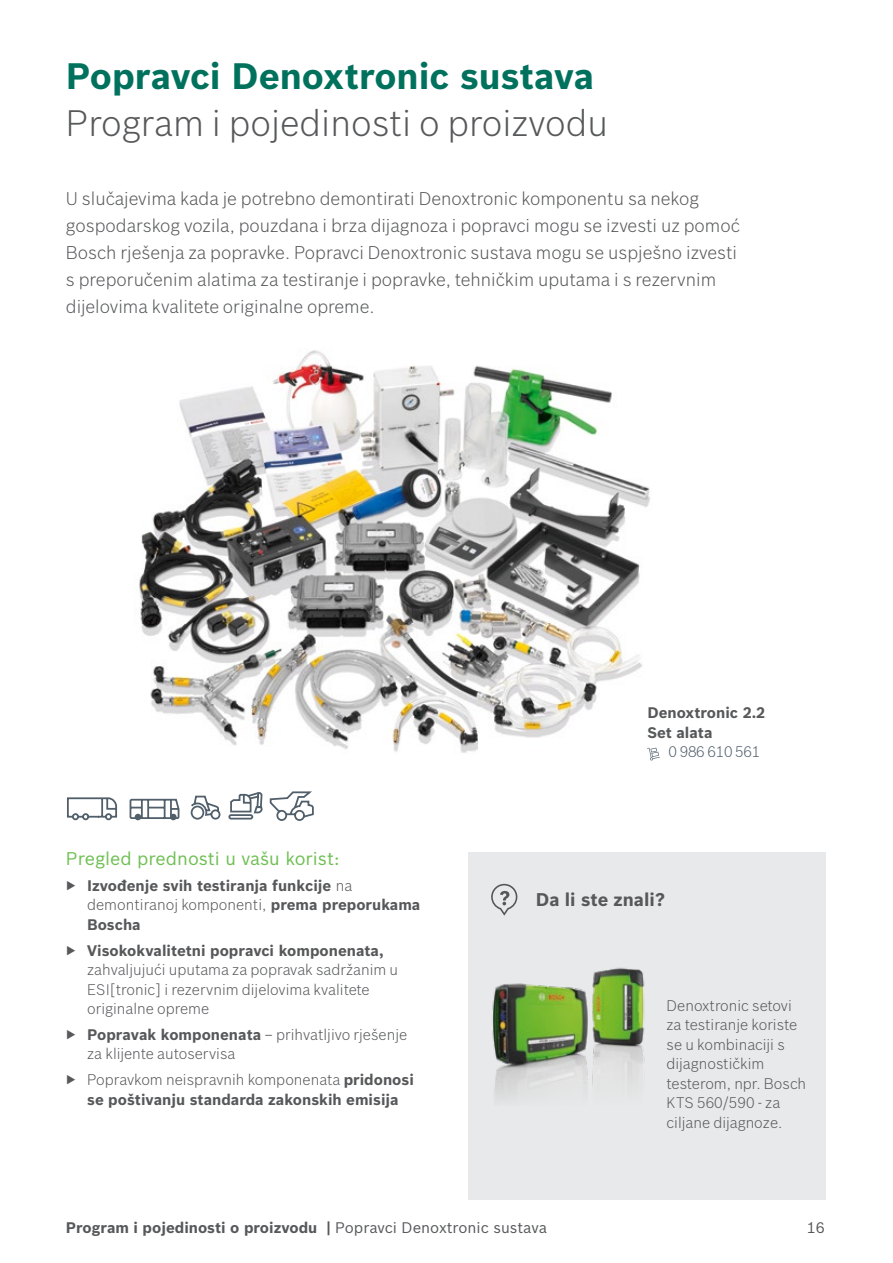
<style>
.page{position:relative;width:893px;height:1263px;background:#fff}
.page>*{position:absolute;margin:0;border:0;box-sizing:border-box;transform-origin:0 0}
.NAslov_1_1{font:300 36px "Bosch Sans";color:#57585a}
.Naslov_1{font:700 36px "Bosch Sans";color:#00715d}
.Predgovor{font:300 18px/27px "Bosch Sans";color:#57585a}
.Naslov_12_pt{font:18px "Bosch Sans";color:#6fbf54}
.Osnovni_tekst_bijeli{font:700 18px "Bosch Sans";color:#57585a}
.Osnovni_tekst_nabraj{font:700 15px/19.5px "Bosch Sans";color:#57585a}
.Osnovni_tekst_nabraj-2{font:300 15px/19.5px "Bosch Sans";color:#57585a}
.Osnovni_tekst{font:300 15px/19.5px "Bosch Sans";color:#57585a}
.Osnovni_tekst-2{font:700 15px "Bosch Sans";color:#57585a}
.t1{font:300 15px "Bosch Sans";letter-spacing:-.015em;color:#515f6b}
.t2{font:15px "Bosch Sans";color:#57585a}
.s1{font-weight:300}
.s2{font-weight:700}
.s3{font-weight:400}
</style>
<div class="page">
<img style="left:139px;top:350px;width:518px;height:411px">
<svg style="left:647px;top:748px;width:13px;height:12px"></svg>
<div style="left:469px;top:852px;width:357px;height:348px;background:#e8e9ea"></div>
<svg style="left:491px;top:884px;width:26px;height:32px"></svg>
<img style="left:492px;top:967px;width:153px;height:131px">
<svg style="left:67px;top:733px;width:248px;height:88px"></svg>
<p class="Naslov_1" style="left:66px;top:49px;width:530px">Popravci Denoxtronic sustava</p>
<p class="NAslov_1_1" style="left:66px;top:97px;width:544px">Program i pojedinosti o proizvodu</p>
<p class="Predgovor" style="left:66px;top:184px;width:676px">U slučajevima kada je potrebno demontirati Denoxtronic komponentu sa nekog gospodarskog vozila, pouzdana i brza dijagnoza i popravci mogu se izvesti uz pomoć Bosch rješenja za popravke. Popravci Denoxtronic sustava mogu se uspješno izvesti s preporučenim alatima za testiranje i popravke, tehničkim uputama i s rezervnim dijelovima kvalitete originalne opreme.</p>
<p class="Osnovni_tekst-2" style="left:647px;top:701px;width:119px">Denoxtronic 2.2</p>
<p class="Osnovni_tekst-2" style="left:647px;top:721px;width:67px">Set alata</p>
<p class="Naslov_12_pt" style="left:66px;top:845px;width:275px">Pregled prednosti u vašu korist:</p>
<p class="Osnovni_tekst_nabraj" style="left:87px;top:874px;width:335px;text-indent:-21px"><span class="s1">▶</span> Izvođenje svih testiranja funkcije <span class="s1">na demontiranoj komponenti,</span> prema preporukama<br>Boscha</p>
<p class="Osnovni_tekst_nabraj-2" style="left:87px;top:939px;width:313px;text-indent:-21px">▶ <span class="s2">Visokokvalitetni popravci komponenata, </span>zahvaljujući uputama za popravak sadržanim u ESI[tronic] i rezervnim dijelovima kvalitete originalne opreme</p>
<p class="Osnovni_tekst_nabraj-2" style="left:87px;top:1024px;width:322px;text-indent:-21px">▶ <span class="s2">Popravak komponenata</span> – prihvatljivo rješenje za klijente autoservisa</p>
<p class="Osnovni_tekst_nabraj" style="left:66px;top:1069px;width:349px;text-align:center"><span class="s1">▶ Popravkom neispravnih komponenata</span> pridonosi se poštivanju standarda zakonskih emisija</p>
<p class="t1" style="left:669px;top:743px;width:93px">0 986 610 561</p>
<p class="Osnovni_tekst_bijeli" style="left:536px;top:886px;width:131px">Da li ste znali?</p>
<p class="Osnovni_tekst" style="left:666px;top:994px;width:141px">Denoxtronic setovi za testiranje koriste se u kombinaciji s dijagnostičkim testerom, npr. Bosch<br>KTS 560/590 - za ciljane dijagnoze.</p>
<p class="Osnovni_tekst_nabraj" style="left:66px;top:1217px;width:482px">Program i pojedinosti o proizvodu | <span class="s3">Popravci Denoxtronic sustava</span></p>
<p class="t2" style="left:807px;top:1216px;width:20px">16</p>
</div>
